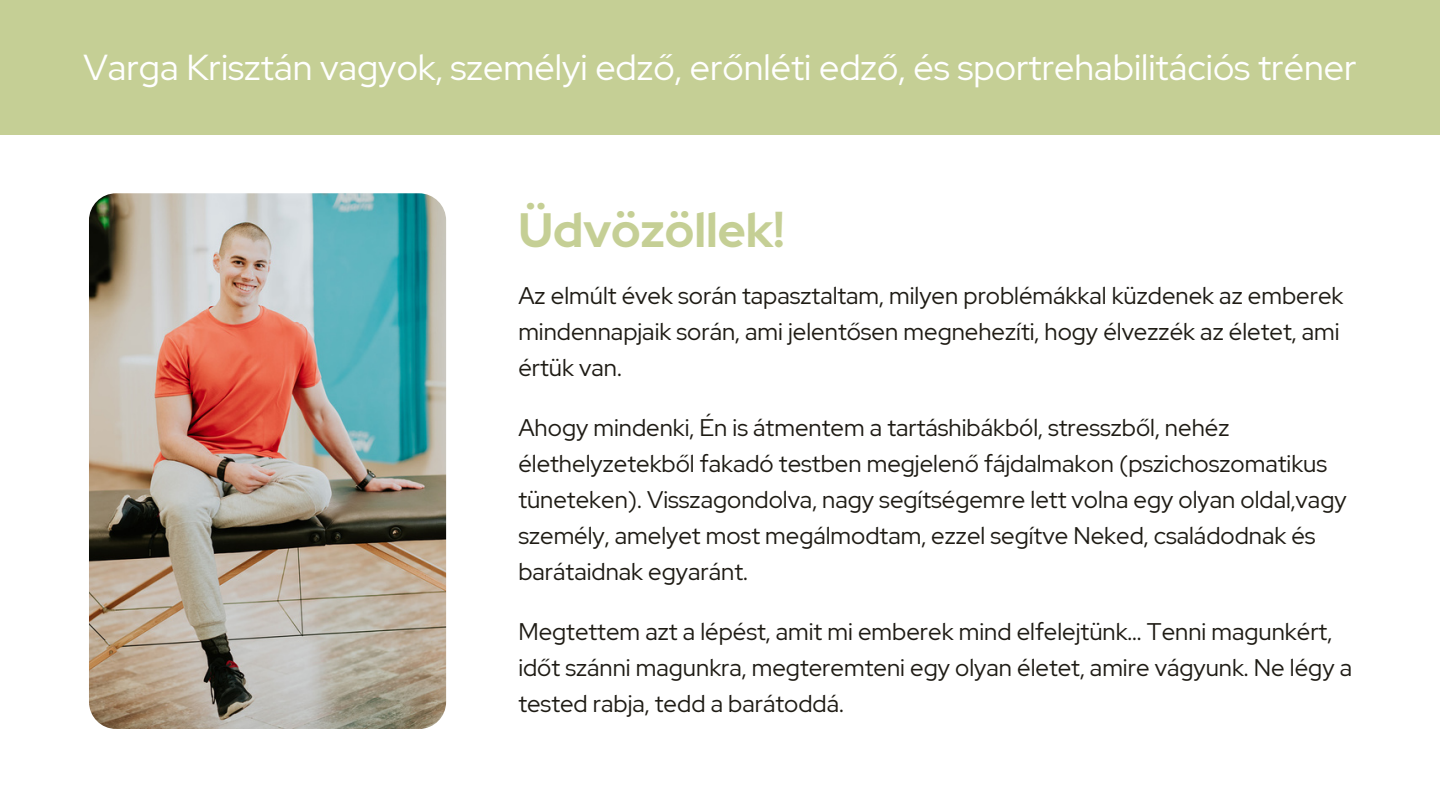
<style>
.page{position:relative;width:1440px;height:810px;background:#fff}
.page>*{position:absolute;margin:0;border:0;box-sizing:border-box;transform-origin:0 0}
.t1{font:700 48px "Red Hat Display";color:#c5cf95}
.t2{font:36px "Red Hat Display";color:#fff}
.t3{font:24px/36px "Red Hat Display";color:#1e1b14}
</style>
<div class="page">
<div style="left:0;top:0;width:1440px;height:135px;background:#c5cf95"></div>
<img style="left:89px;top:193px;width:357px;height:536px;border-radius:27px">
<h2 class="t2" style="left:83px;top:43px;width:1275px">Varga Krisztán vagyok, személyi edző, erőnléti edző, és sportrehabilitációs tréner</h2>
<h1 class="t1" style="left:518px;top:198px;width:268px">Üdvözöllek!</h1>
<p class="t3" style="left:518px;top:277px;width:827px">Az elmúlt évek során tapasztaltam, milyen problémákkal küzdenek az emberek mindennapjaik során, ami jelentősen megnehezíti, hogy élvezzék az életet, ami értük van.</p>
<p class="t3" style="left:518px;top:409px;width:830px">Ahogy mindenki, Én is átmentem a tartáshibákból, stresszből, nehéz élethelyzetekből fakadó testben megjelenő fájdalmakon (pszichoszomatikus tüneteken). Visszagondolva, nagy segítségemre lett volna egy olyan oldal,vagy személy, amelyet most megálmodtam, ezzel segítve Neked, családodnak és barátaidnak egyaránt.</p>
<p class="t3" style="left:518px;top:613px;width:835px">Megtettem azt a lépést, amit mi emberek mind elfelejtünk… Tenni magunkért, időt szánni magunkra, megteremteni egy olyan életet, amire vágyunk. Ne légy a tested rabja, tedd a barátoddá.</p>
</div>
